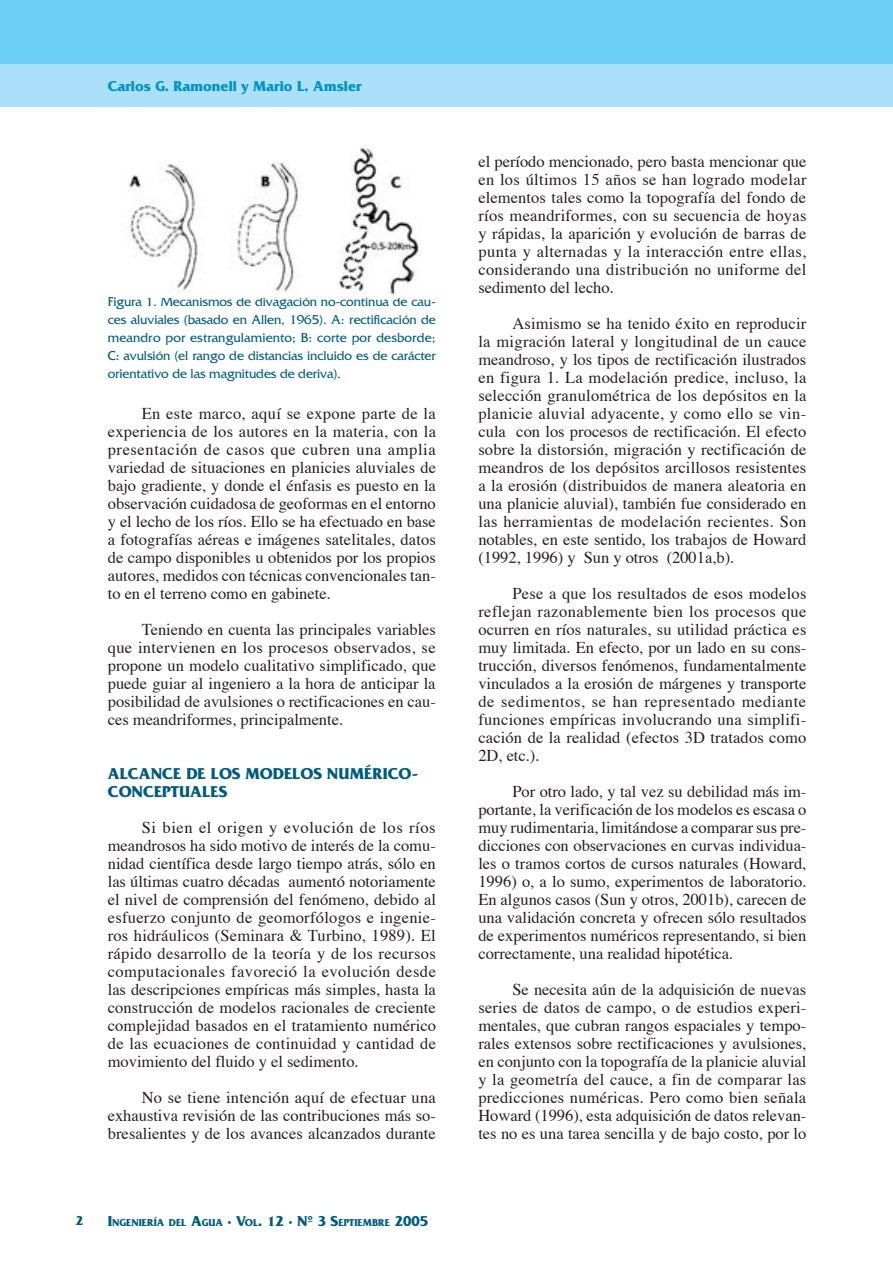
<style>
.page{position:relative;width:893px;height:1263px;background:#fff}
.page>*{position:absolute;margin:0;border:0;box-sizing:border-box;transform-origin:0 0}
.t1{font:16.5px/18px "Times";color:#231f20;text-align:justify}
.t2{font:700 16.5px/18px "Friz Quadrata";color:#005b7f}
.t3{font:700 15px "Friz Quadrata";color:#0092c8}
.t4{font:13.5px/18px "Friz Quadrata";letter-spacing:-.01em;color:#005b7f;text-align:justify}
.t5{font:700 13.5px "Friz Quadrata";color:#005b7f}
.t6{font:700 10.5px "Friz Quadrata";color:#005b7f}
.s1{font-size:15px}
</style>
<div class="page">
<div style="left:0;top:0;width:893px;height:106px;background:#aae0f9"></div>
<div style="left:0;top:0;width:893px;height:64px;background:#6bcff6"></div>
<img style="left:129px;top:149px;width:291px;height:146px">
<p class="t3" style="left:108px;top:78px;width:255px">Carlos G. Ramonell y Mario L. Amsler</p>
<p class="t4" style="left:108px;top:293px;width:330px">Figura 1. Mecanismos de divagación no-continua de cau&shy;ces aluviales (basado en Allen, 1965). A: rectificación de meandro por estrangulamiento; B: corte por desborde; C: avulsión (el rango de distancias incluido es de carácter orientativo de las magnitudes de deriva).</p>
<p class="t1" style="left:108px;top:405px;width:330px;text-indent:34px">En este marco, aquí se expone parte de la experiencia de los autores en la materia, con la presentación de casos que cubren una amplia variedad de situaciones en planicies aluviales de bajo gradiente, y donde el énfasis es puesto en la observación cuidadosa de geoformas en el entorno y el lecho de los ríos. Ello se ha efectuado en base a fotografías aéreas e imágenes satelitales, datos de campo disponibles u obtenidos por los propios autores, medidos con técnicas convencionales tan&shy;to en el terreno como en gabinete.</p>
<p class="t1" style="left:108px;top:621px;width:330px;text-indent:34px">Teniendo en cuenta las principales variables que intervienen en los procesos observados, se propone un modelo cualitativo simplificado, que puede guiar al ingeniero a la hora de anticipar la posibilidad de avulsiones o rectificaciones en cau&shy;ces meandriformes, principalmente.</p>
<p class="t2" style="left:108px;top:764px;width:312px">ALCANCE DE LOS MODELOS NUMÉRICO-<br>CONCEPTUALES</p>
<p class="t1" style="left:108px;top:819px;width:330px;text-indent:34px">Si bien el origen y evolución de los ríos meandrosos ha sido motivo de interés de la comu&shy;nidad científica desde largo tiempo atrás, sólo en las últimas cuatro décadas aumentó notoriamente el nivel de comprensión del fenómeno, debido al esfuerzo conjunto de geomorfólogos e ingenie&shy;ros hidráulicos (Seminara &amp; Turbino, 1989). El rápido desarrollo de la teoría y de los recursos computacionales favoreció la evolución desde las descripciones empíricas más simples, hasta la construcción de modelos racionales de creciente complejidad basados en el tratamiento numérico de las ecuaciones de continuidad y cantidad de movimiento del fluido y el sedimento.</p>
<p class="t1" style="left:108px;top:1089px;width:330px;text-indent:34px">No se tiene intención aquí de efectuar una exhaustiva revisión de las contribuciones más so&shy;bresalientes y de los avances alcanzados durante</p>
<p class="t5" style="left:76px;top:1213px;width:9px">2</p>
<p class="t6" style="left:108px;top:1216px;width:322px"><span class="s1">I</span>NGENIERÍA DEL <span class="s1">A</span>GUA <span class="s1">· V</span>OL<span class="s1">. 12 · Nº 3 S</span>EPTIEMBRE <span class="s1">2005</span></p>
<p class="t1" style="left:478px;top:153px;width:330px">el período mencionado, pero basta mencionar que en los últimos 15 años se han logrado modelar elementos tales como la topografía del fondo de ríos meandriformes, con su secuencia de hoyas y rápidas, la aparición y evolución de barras de punta y alternadas y la interacción entre ellas, considerando una distribución no uniforme del sedimento del lecho.</p>
<p class="t1" style="left:478px;top:315px;width:330px;text-indent:34px">Asimismo se ha tenido éxito en reproducir la migración lateral y longitudinal de un cauce meandroso, y los tipos de rectificación ilustrados en figura 1. La modelación predice, incluso, la selección granulométrica de los depósitos en la planicie aluvial adyacente, y como ello se vin&shy;cula con los procesos de rectificación. El efecto sobre la distorsión, migración y rectificación de meandros de los depósitos arcillosos resistentes a la erosión (distribuidos de manera aleatoria en una planicie aluvial), también fue considerado en las herramientas de modelación recientes. Son notables, en este sentido, los trabajos de Howard (1992, 1996) y Sun y otros (2001a,b).</p>
<p class="t1" style="left:478px;top:585px;width:330px;text-indent:34px">Pese a que los resultados de esos modelos reflejan razonablemente bien los procesos que ocurren en ríos naturales, su utilidad práctica es muy limitada. En efecto, por un lado en su cons&shy;trucción, diversos fenómenos, fundamentalmente vinculados a la erosión de márgenes y transporte de sedimentos, se han representado mediante funciones empíricas involucrando una simplifi&shy;cación de la realidad (efectos 3D tratados como 2D, etc.).</p>
<p class="t1" style="left:478px;top:783px;width:330px;text-indent:34px">Por otro lado, y tal vez su debilidad más im&shy;portante, la verificación de los modelos es escasa o muy rudimentaria, limitándose a comparar sus pre&shy;dicciones con observaciones en curvas individua&shy;les o tramos cortos de cursos naturales (Howard, 1996) o, a lo sumo, experimentos de laboratorio.<br>En algunos casos (Sun y otros, 2001b), carecen de una validación concreta y ofrecen sólo resultados de experimentos numéricos representando, si bien correctamente, una realidad hipotética.</p>
<p class="t1" style="left:478px;top:981px;width:330px;text-indent:34px">Se necesita aún de la adquisición de nuevas series de datos de campo, o de estudios experi&shy;mentales, que cubran rangos espaciales y tempo&shy;rales extensos sobre rectificaciones y avulsiones, en conjunto con la topografía de la planicie aluvial y la geometría del cauce, a fin de comparar las predicciones numéricas. Pero como bien señala Howard (1996), esta adquisición de datos relevan&shy;tes no es una tarea sencilla y de bajo costo, por lo</p>
</div>
